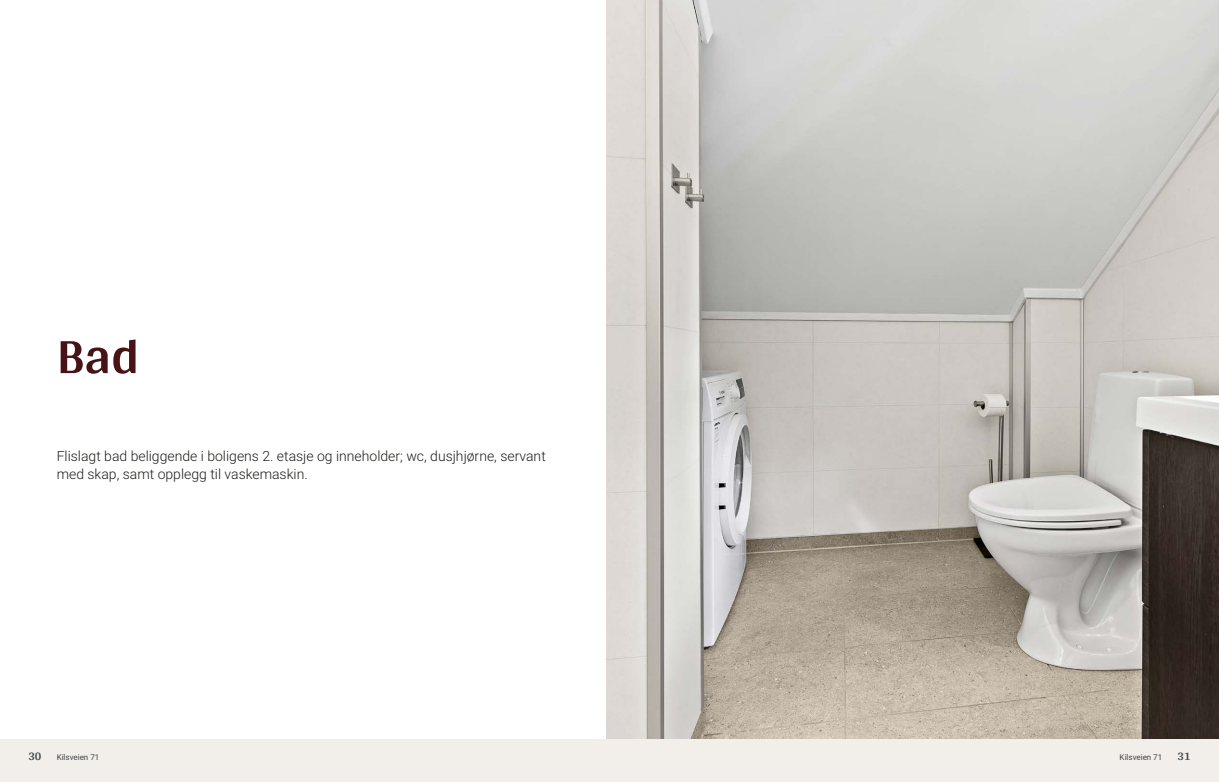
<style>
.page{position:relative;width:1219px;height:782px;background:#fff}
.page>*{position:absolute;margin:0;border:0;box-sizing:border-box;transform-origin:0 0}
.t1{font:700 52px "Arya";color:#481317}
.t2{font:300 14px/18px "Roboto";color:#1d1d1b}
.t3{font:700 12px "Arya";color:#414749}
.t4{font:8px "Roboto";color:#414749}
</style>
<div class="page">
<div style="left:0;top:739px;width:612px;height:42px;background:#f2eeea"></div>
<img style="left:607px;top:0;width:612px;height:739px">
<div style="left:607px;top:739px;width:612px;height:42px;background:#f2eeea"></div>
<h1 class="t1" style="left:57px;top:324px;width:84px">Bad</h1>
<p class="t2" style="left:57px;top:446px;width:491px">Flislagt bad beliggende i boligens 2. etasje og inneholder; wc, dusjhjørne, servant med skap, samt opplegg til vaskemaskin.</p>
<p class="t3" style="left:28px;top:749px;width:15px">30</p>
<p class="t4" style="left:57px;top:751px;width:44px">Kilsveien 71</p>
<p class="t4" style="left:1120px;top:751px;width:44px">Kilsveien 71</p>
<p class="t3" style="left:1177px;top:749px;width:15px">31</p>
</div>
